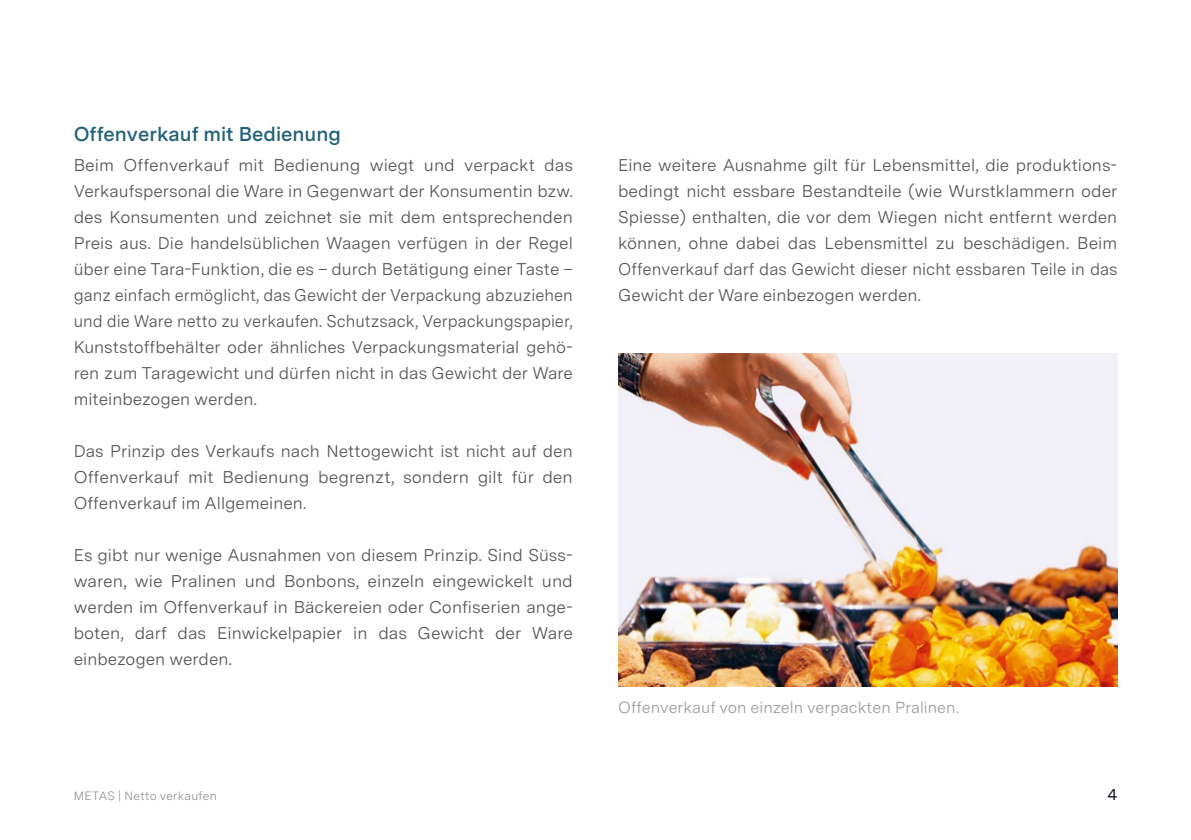
<style>
.page{position:relative;width:1191px;height:840px;background:#fff}
.page>*{position:absolute;margin:0;border:0;box-sizing:border-box;transform-origin:0 0}
.t1{font:600 20px "Messina Sans";color:#226178}
.t2{font:17px/26px "Messina Sans";color:#575756;text-align:justify}
.t3{font:16px "Messina Sans";color:#9d9d9c}
.t4{font:16px "Messina Sans";color:#080b13}
.t5{font:300 12px "Messina Sans";letter-spacing:.02em;color:#7e7e7d}
</style>
<div class="page">
<img style="left:618px;top:353px;width:499px;height:333px">
<p class="t1" style="left:74px;top:120px;width:269px">Offenverkauf mit Bedienung</p>
<p class="t2" style="left:74px;top:152px;width:501px">Beim Offenverkauf mit Bedienung wiegt und verpackt das Verkaufspersonal die Ware in Gegenwart der Konsumentin bzw. des Konsumenten und zeichnet sie mit dem entsprechenden Preis aus. Die handelsüblichen Waagen verfügen in der Regel über eine Tara-Funktion, die es – durch Betätigung einer Taste – ganz einfach ermöglicht, das Gewicht der Verpackung abzuziehen und die Ware netto zu verkaufen. Schutzsack, Verpackungspapier, Kunststoffbehälter oder ähnliches Verpackungsmaterial gehö&shy;ren zum Taragewicht und dürfen nicht in das Gewicht der Ware miteinbezogen werden.</p>
<p class="t2" style="left:74px;top:437px;width:500px">Das Prinzip des Verkaufs nach Nettogewicht ist nicht auf den Offenverkauf mit Bedienung begrenzt, sondern gilt für den Offenverkauf im Allgemeinen.</p>
<p class="t2" style="left:74px;top:541px;width:501px">Es gibt nur wenige Ausnahmen von diesem Prinzip. Sind Süss&shy;waren, wie Pralinen und Bonbons, einzeln eingewickelt und werden im Offenverkauf in Bäckereien oder Confiserien ange&shy;boten, darf das Einwickelpapier in das Gewicht der Ware einbezogen werden.</p>
<p class="t5" style="left:74px;top:787px;width:144px">METAS | Netto verkaufen</p>
<p class="t2" style="left:618px;top:152px;width:501px">Eine weitere Ausnahme gilt für Lebensmittel, die produktions&shy;bedingt nicht essbare Bestandteile (wie Wurstklammern oder Spiesse) enthalten, die vor dem Wiegen nicht entfernt werden können, ohne dabei das Lebensmittel zu beschädigen. Beim Offenverkauf darf das Gewicht dieser nicht essbaren Teile in das Gewicht der Ware einbezogen werden.</p>
<p class="t3" style="left:618px;top:696px;width:342px">Offenverkauf von einzeln verpackten Pralinen.</p>
<p class="t4" style="left:1107px;top:783px;width:11px">4</p>
</div>
